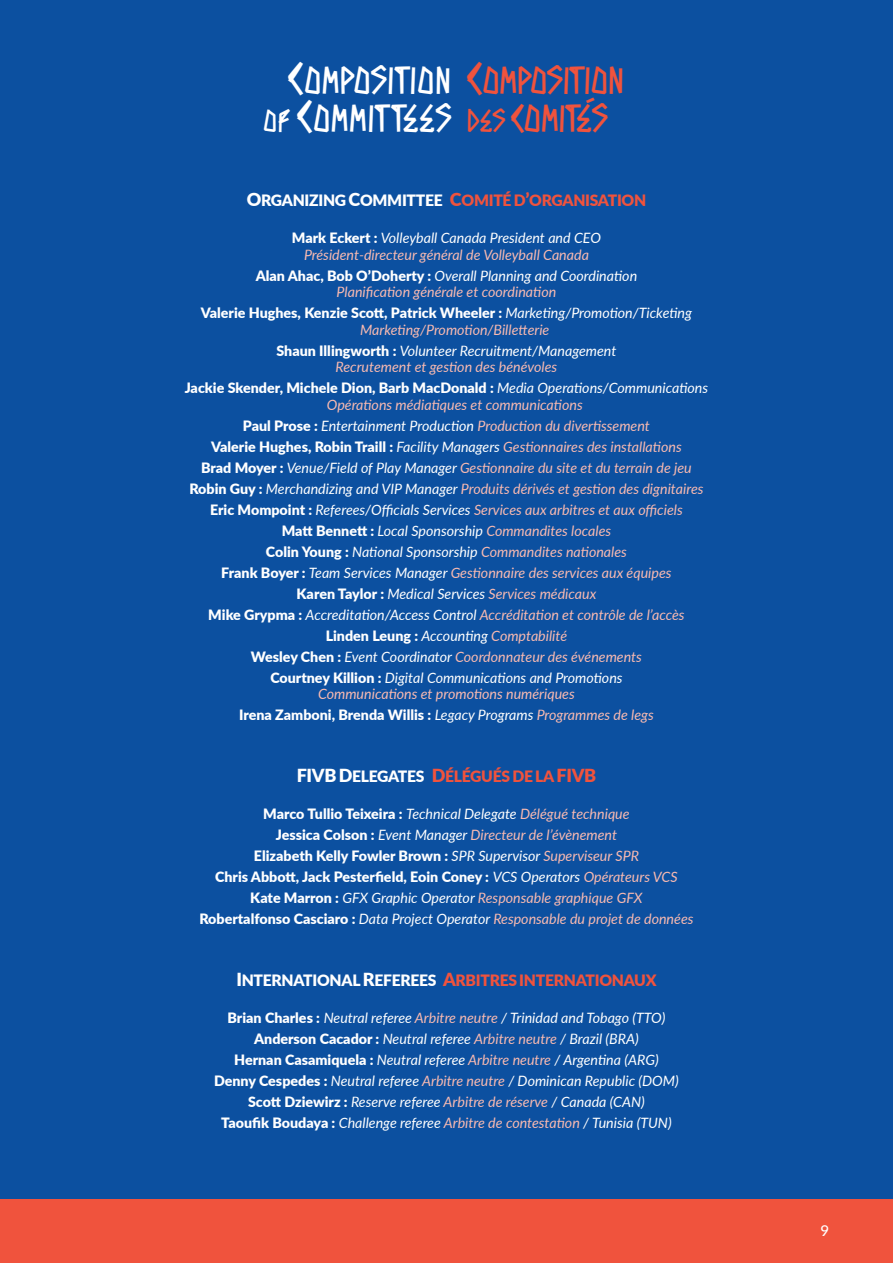
<style>
.page{position:relative;width:893px;height:1263px;background:#0c50a0}
.page>*{position:absolute;margin:0;border:0;box-sizing:border-box;transform-origin:0 0}
.t1{font:33.9px/37.8px "Rally SC870";color:#fff}
.t2{font:15.6px "Lato Black SC870";letter-spacing:-.015em;color:#f0533d}
.t3{font:500 15px "Lato";color:#fff}
.t4{font:italic 14.25px/21px "Lato";color:#f9bab1;text-align:center}
.t5{font:900 14.25px/21px "Lato";color:#fff}
.t6{font:italic 14.25px/21px "Lato";color:#fff;text-align:center}
.s1{font-size:39px}
.s2{font-size:39px;color:#f0533d}
.s3{color:#f0533d}
.s4{font-size:27.45px}
.s5{font-size:27.45px;color:#f0533d}
.s6{font-size:18px;color:#fff}
.s7{color:#fff}
.s8{font-size:18px}
.s9{font-weight:900;font-style:normal;color:#fff}
.s10{font-weight:400;font-style:italic}
.s11{font-weight:400;font-style:italic;color:#f9bab1}
.s12{font-weight:900;font-style:normal}
.s13{color:#f9bab1}
</style>
<div class="page">
<div style="left:0;top:1199px;width:893px;height:64px;background:#f0533d"></div>
<h1 class="t1" style="left:263px;top:62px;width:363px;text-indent:25px"><span class="s1">C</span>OMPOSITION <span class="s2">C</span><span class="s3">OMPOSITION<br></span><span class="s4">OF</span> <span class="s1">C</span>OMMITTEES <span class="s5">DES</span> <span class="s3">COMITÉS</span></h1>
<p class="t2" style="left:247px;top:188px;width:401px"><span class="s6">O</span><span class="s7">RGANIZING</span> <span class="s6">C</span><span class="s7">OMM ITTEE</span> <span class="s8">C</span>OMITÉ D<span class="s8">’</span>ORGANISATION</p>
<p class="t4" style="left:292px;top:229px;width:311px;line-height:16.5px"><span class="s9">Mark Eckert :</span> <span class="s7">Volleyball Canada President and CEO<br></span>Président-directeur général de Volleyball Canada</p>
<p class="t4" style="left:256px;top:267px;width:383px;line-height:16.5px"><span class="s9">Alan Ahac, Bob O’Doherty :</span> <span class="s7">Overall Planning and Coordination<br></span>Planification générale et coordination</p>
<p class="t5" style="left:360px;top:304px;width:333px;line-height:16.5px;text-indent:-159px">Valerie Hughes, Kenzie Scott, Patrick Wheeler : <span class="s10">Marketing/Promotion/Ticketing<br></span><span class="s11">Marketing/Promotion/Billetterie</span></p>
<p class="t4" style="left:276px;top:342px;width:342px;line-height:16.5px"><span class="s9">Shaun Illingworth :</span> <span class="s7">Volunteer Recruitment/Management<br></span>Recrutement et gestion des bénévoles</p>
<p class="t5" style="left:327px;top:379px;width:383px;line-height:16.5px;text-indent:-142px">Jackie Skender, Michele Dion, Barb MacDonald : <span class="s10">Media Operations/Communications<br></span><span class="s11">Opérations médiatiques et communications</span></p>
<p class="t4" style="left:189px;top:414px;width:516px"><span class="s9">Paul Prose :</span> <span class="s7">Entertainment Production</span> Production du divertissement<br><span class="s9">Valerie Hughes, Robin Traill :</span> <span class="s7">Facility Managers</span> Gestionnaires des installations<br><span class="s9">Brad Moyer :</span> <span class="s7">Venue/Field of Play Manager</span> Gestionnaire du site et du terrain de jeu <span class="s9">Robin Guy :</span> <span class="s7">Merchandizing and VIP Manager</span> Produits dérivés et gestion des dignitaires <span class="s9">Eric Mompoint :</span> <span class="s7">Referees/Officials Services</span> Services aux arbitres et aux officiels<br><span class="s9">Matt Bennett :</span> <span class="s7">Local Sponsorship</span> Commandites locales<br><span class="s9">Colin Young :</span> <span class="s7">National Sponsorship</span> Commandites nationales<br><span class="s9">Frank Boyer :</span> <span class="s7">Team Services Manager</span> Gestionnaire des services aux équipes<br><span class="s9">Karen Taylor :</span> <span class="s7">Medical Services</span> Services médicaux<br><span class="s9">Mike Grypma :</span> <span class="s7">Accreditation/Access Control</span> Accréditation et contrôle de l’accès <span class="s9">Linden Leung :</span> <span class="s7">Accounting</span> Comptabilité<br><span class="s9">Wesley Chen :</span> <span class="s7">Event Coordinator</span> Coordonnateur des événements<br><span class="s9">Courtney Killion :</span> <span class="s7">Digital Communications and Promotions</span></p>
<p class="t4" style="left:239px;top:683px;width:416px">Communications et promotions numériques<br><span class="s9">Irena Zamboni, Brenda Willis :</span> <span class="s7">Legacy Programs</span> Programmes de legs</p>
<p class="t2" style="left:297px;top:764px;width:301px"><span class="s6">FIVB D</span><span class="s7">ELEGATES</span> <span class="s8">D</span>ÉLÉGUÉS DE LA <span class="s8">FIVB</span></p>
<p class="t5" style="left:199px;top:803px;width:496px;text-align:center">Marco Tullio Teixeira : <span class="s10">Technical Delegate</span> <span class="s11">Délégué technique<br></span>Jessica Colson : <span class="s10">Event Manager</span> <span class="s11">Directeur de l’évènement<br></span>Elizabeth Kelly Fowler Brown : <span class="s10">SPR Supervisor</span> <span class="s11">Superviseur SPR<br></span>Chris Abbott, Jack Pesterfield, Eoin Coney : <span class="s10">VCS Operators</span> <span class="s11">Opérateurs VCS </span>Kate Marron : <span class="s10">GFX Graphic Operator</span> <span class="s11">Responsable graphique GFX<br></span>Robertalfonso Casciaro : <span class="s10">Data Project Operator</span> <span class="s11">Responsable du projet de données</span></p>
<p class="t2" style="left:236px;top:968px;width:422px"><span class="s6">I</span> <span class="s7">NTERNATIONAL</span> <span class="s6">R</span><span class="s7">EFEREES</span> <span class="s8">A</span>RBITRES INTERNATIONAUX</p>
<p class="t6" style="left:214px;top:1007px;width:466px"><span class="s12">Brian Charles :</span> Neutral referee <span class="s13">Arbitre neutre</span> / Trinidad and Tobago (TTO)<br><span class="s12">Anderson Cacador :</span> Neutral referee <span class="s13">Arbitre neutre</span> / Brazil (BRA)<br><span class="s12">Hernan Casamiquela :</span> Neutral referee <span class="s13">Arbitre neutre</span> / Argentina (ARG)<br><span class="s12">Denny Cespedes :</span> Neutral referee <span class="s13">Arbitre neutre</span> / Dominican Republic (DOM)<br><span class="s12">Scott Dziewirz :</span> Reserve referee <span class="s13">Arbitre de réserve</span> / Canada (CAN)<br><span class="s12">Taoufik Boudaya :</span> Challenge referee <span class="s13">Arbitre de contestation</span> / Tunisia (TUN)</p>
<p class="t3" style="left:820px;top:1219px;width:10px">9</p>
</div>
